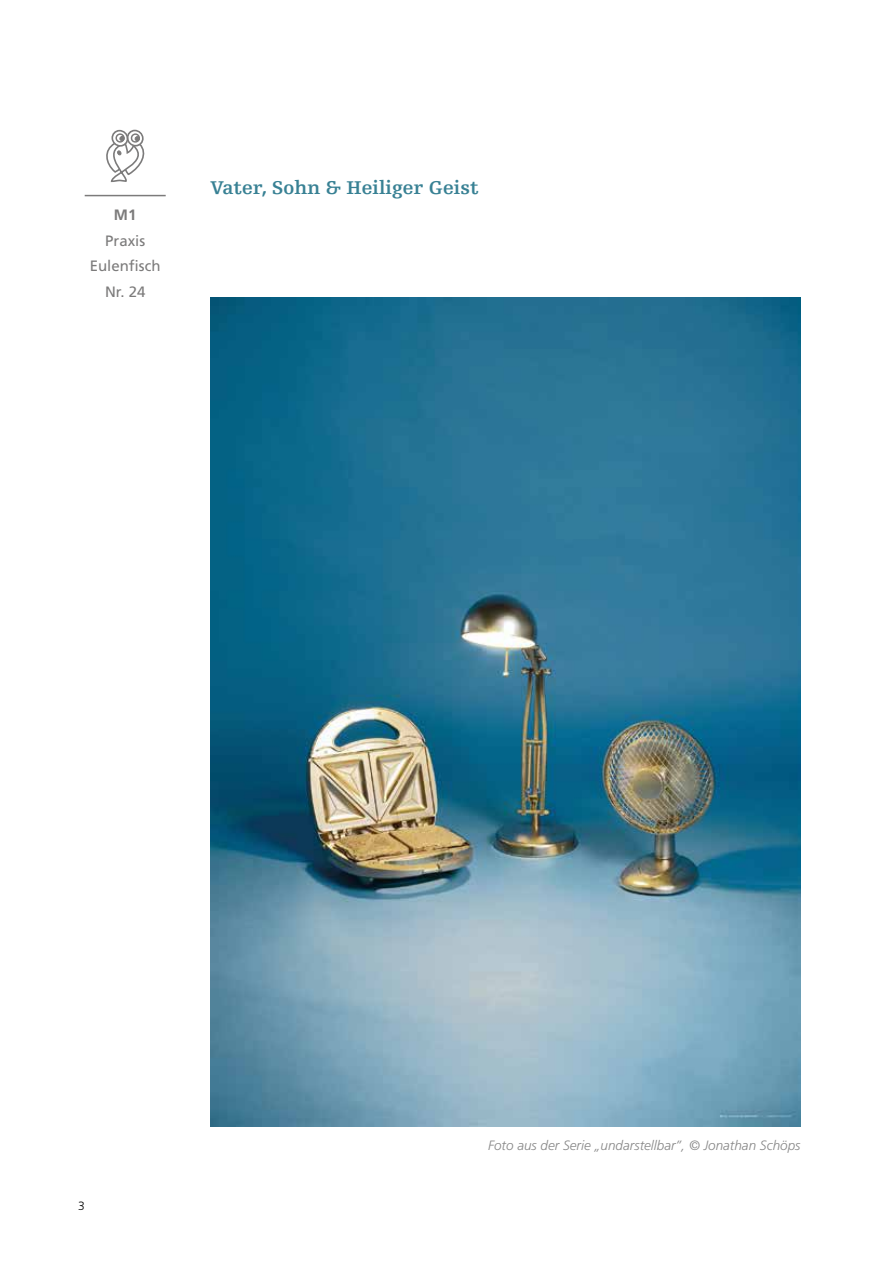
<style>
.page{position:relative;width:893px;height:1263px;background:#fff}
.page>*{position:absolute;margin:0;border:0;box-sizing:border-box;transform-origin:0 0}
.t1{font:700 19.5px "Egyptienne FLT Std";color:#388194}
.t2{font:15px/25.5px "Frutiger LT Pro";color:#7c7b7b;text-align:center}
.t3{font:700 15px "Frutiger LT Pro";color:#7c7b7b}
.t4{font:italic 300 13.5px "Frutiger LT Std";color:#878787}
.t5{font:300 12px "Frutiger LT Pro";color:#000}
</style>
<div class="page">
<hr style="left:85px;top:195px;width:81px;height:1px;background:#7c7b7b">
<div style="left:111px;top:130px;width:18px;height:17px;border:2px solid #7c7b7b;border-radius:50%"></div>
<div style="left:127px;top:130px;width:17px;height:17px;border:2px solid #7c7b7b;border-radius:50%"></div>
<div style="left:115px;top:133px;width:10px;height:10px;border:2px solid #7c7b7b;border-radius:50%"></div>
<div style="left:131px;top:133px;width:9px;height:10px;border:2px solid #7c7b7b;border-radius:50%"></div>
<svg style="left:106px;top:136px;width:39px;height:47px"></svg>
<img style="left:210px;top:298px;width:591px;height:828px">
<p class="t3" style="left:114px;top:206px;width:24px">M1</p>
<p class="t2" style="left:90px;top:228px;width:72px">Praxis<br>Eulenfisch<br>Nr. 24</p>
<h1 class="t1" style="left:210px;top:177px;width:270px">Vater, Sohn &amp; Heiliger Geist</h1>
<p class="t5" style="left:78px;top:1199px;width:8px">3</p>
<p class="t4" style="left:488px;top:1138px;width:314px">Foto aus der Serie „undarstellbar”, © Jonathan Schöps</p>
</div>
